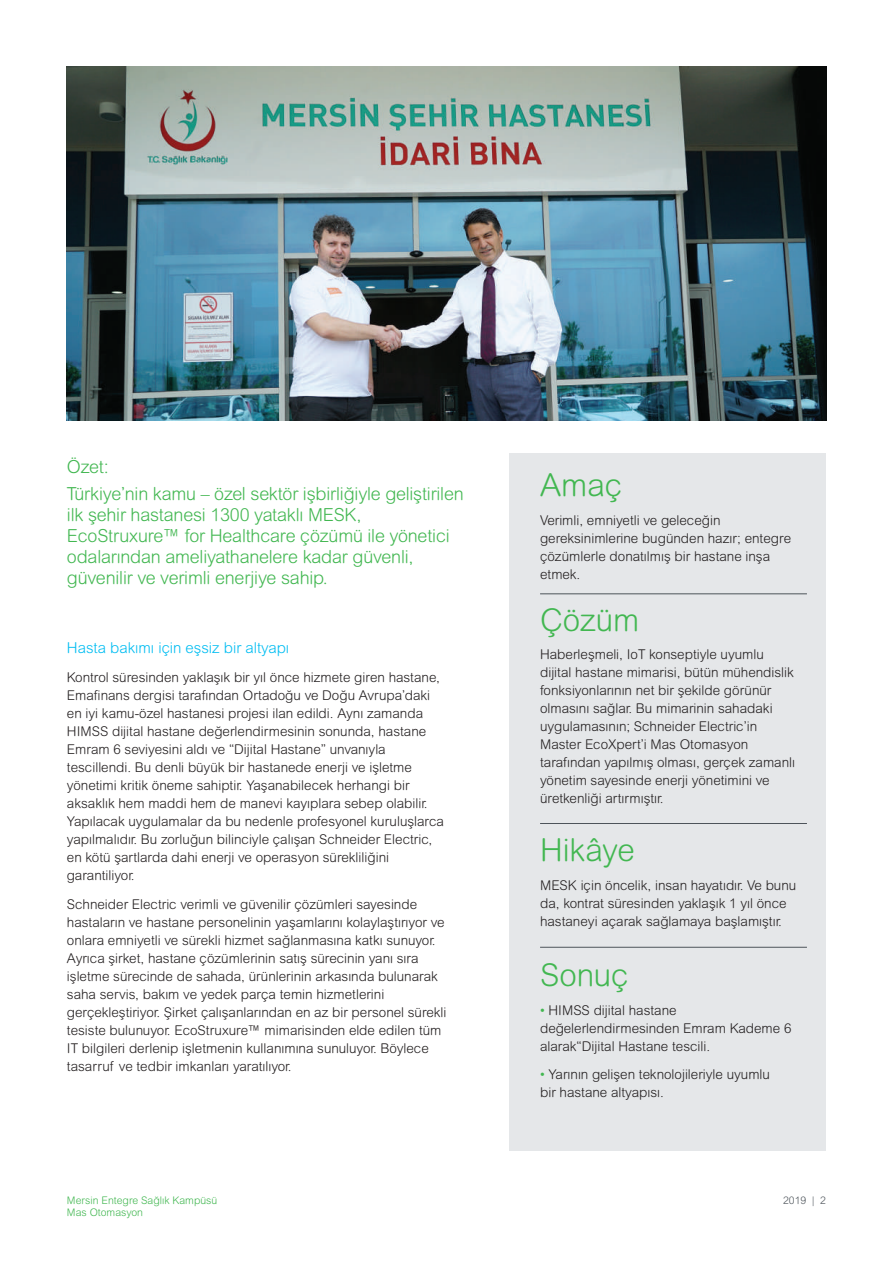
<style>
.page{position:relative;width:893px;height:1263px;background:#fff}
.page>*{position:absolute;margin:0;border:0;box-sizing:border-box;transform-origin:0 0}
.t1{font:300 31.5px "Arial Rounded MT Pro";color:#42b751}
.t2{font:300 18px/21px "Arial Rounded MT Pro";letter-spacing:-.01em;color:#42b751}
.t3{font:300 15px "Arial Rounded MT Pro";color:#01bdf2}
.t4{font:300 13.5px/18px "Arial Rounded MT Pro";color:#231f20}
.t5{font:300 10.5px/12.6px "Arial Rounded MT Pro";color:#42b751}
.t6{font:300 10.5px "Arial Rounded MT Pro";color:#4d545a}
.s1{color:#42b751}
</style>
<div class="page">
<div style="left:510px;top:453px;width:316px;height:697px;background:#e5e7e9"></div>
<img style="left:67px;top:67px;width:759px;height:354px">
<hr style="left:540px;top:593px;width:267px;height:1px;background:#4d545a">
<hr style="left:540px;top:823px;width:267px;height:1px;background:#4d545a">
<hr style="left:540px;top:947px;width:267px;height:1px;background:#4d545a">
<h2 class="t2" style="left:67px;top:454px;width:398px;line-height:27px">Özet:<br>Türkiye’nin kamu – özel sektör işbirliğiyle geliştirilen</h2>
<h2 class="t2" style="left:67px;top:505px;width:384px">ilk şehir hastanesi 1300 yataklı MESK, EcoStruxure™ for Healthcare çözümü ile yönetici odalarından ameliyathanelere kadar güvenli, güvenilir ve verimli enerjiye sahip.</h2>
<p class="t3" style="left:67px;top:639px;width:224px">Hasta bakımı için eşsiz bir altyapı</p>
<p class="t4" style="left:67px;top:669px;width:379px">Kontrol süresinden yaklaşık bir yıl önce hizmete giren hastane, Emafinans dergisi tarafından Ortadoğu ve Doğu Avrupa’daki en iyi kamu-özel hastanesi projesi ilan edildi. Aynı zamanda HIMSS dijital hastane değerlendirmesinin sonunda, hastane Emram 6 seviyesini aldı ve “Dijital Hastane” unvanıyla tescillendi. Bu denli büyük bir hastanede enerji ve işletme yönetimi kritik öneme sahiptir. Yaşanabilecek herhangi bir aksaklık hem maddi hem de manevi kayıplara sebep olabilir.<br>Yapılacak uygulamalar da bu nedenle profesyonel kuruluşlarca yapılmalıdır. Bu zorluğun bilinciyle çalışan Schneider Electric, en kötü şartlarda dahi enerji ve operasyon sürekliliğini garantiliyor.</p>
<p class="t4" style="left:67px;top:895px;width:381px">Schneider Electric verimli ve güvenilir çözümleri sayesinde hastaların ve hastane personelinin yaşamlarını kolaylaştırıyor ve onlara emniyetli ve sürekli hizmet sağlanmasına katkı sunuyor.<br>Ayrıca şirket, hastane çözümlerinin satış sürecinin yanı sıra işletme sürecinde de sahada, ürünlerinin arkasında bulunarak saha servis, bakım ve yedek parça temin hizmetlerini gerçekleştiriyor. Şirket çalışanlarından en az bir personel sürekli tesiste bulunuyor. EcoStruxure™ mimarisinden elde edilen tüm IT bilgileri derlenip işletmenin kullanımına sunuluyor. Böylece tasarruf ve tedbir imkanları yaratılıyor.</p>
<p class="t5" style="left:67px;top:1194px;width:152px">Mersin Entegre Sağlık Kampüsü<br>Mas Otomasyon</p>
<h1 class="t1" style="left:540px;top:467px;width:84px">Amaç</h1>
<p class="t4" style="left:540px;top:512px;width:253px">Verimli, emniyetli ve geleceğin gereksinimlerine bugünden hazır; entegre çözümlerle donatılmış bir hastane inşa etmek.</p>
<h1 class="t1" style="left:540px;top:601px;width:101px">Çözüm</h1>
<p class="t4" style="left:540px;top:646px;width:257px">Haberleşmeli, IoT konseptiyle uyumlu dijital hastane mimarisi, bütün mühendislik fonksiyonlarının net bir şekilde görünür olmasını sağlar. Bu mimarinin sahadaki uygulamasının; Schneider Electric’in Master EcoXpert’i Mas Otomasyon tarafından yapılmış olması, gerçek zamanlı yönetim sayesinde enerji yönetimini ve üretkenliği artırmıştır.</p>
<h1 class="t1" style="left:540px;top:832px;width:96px">Hikâye</h1>
<p class="t4" style="left:540px;top:876px;width:258px">MESK için öncelik, insan hayatıdır. Ve bunu da, kontrat süresinden yaklaşık 1 yıl önce hastaneyi açarak sağlamaya başlamıştır.</p>
<h1 class="t1" style="left:540px;top:957px;width:90px">Sonuç</h1>
<p class="t4" style="left:540px;top:1002px;width:253px"><span class="s1">•</span> HIMSS dijital hastane değelerlendirmesinden Emram Kademe 6 alarak“Dijital Hastane tescili.</p>
<p class="t4" style="left:540px;top:1066px;width:231px"><span class="s1">•</span> Yarının gelişen teknolojileriyle uyumlu bir hastane altyapısı.</p>
<p class="t6" style="left:783px;top:1194px;width:44px">2019 | 2</p>
</div>
